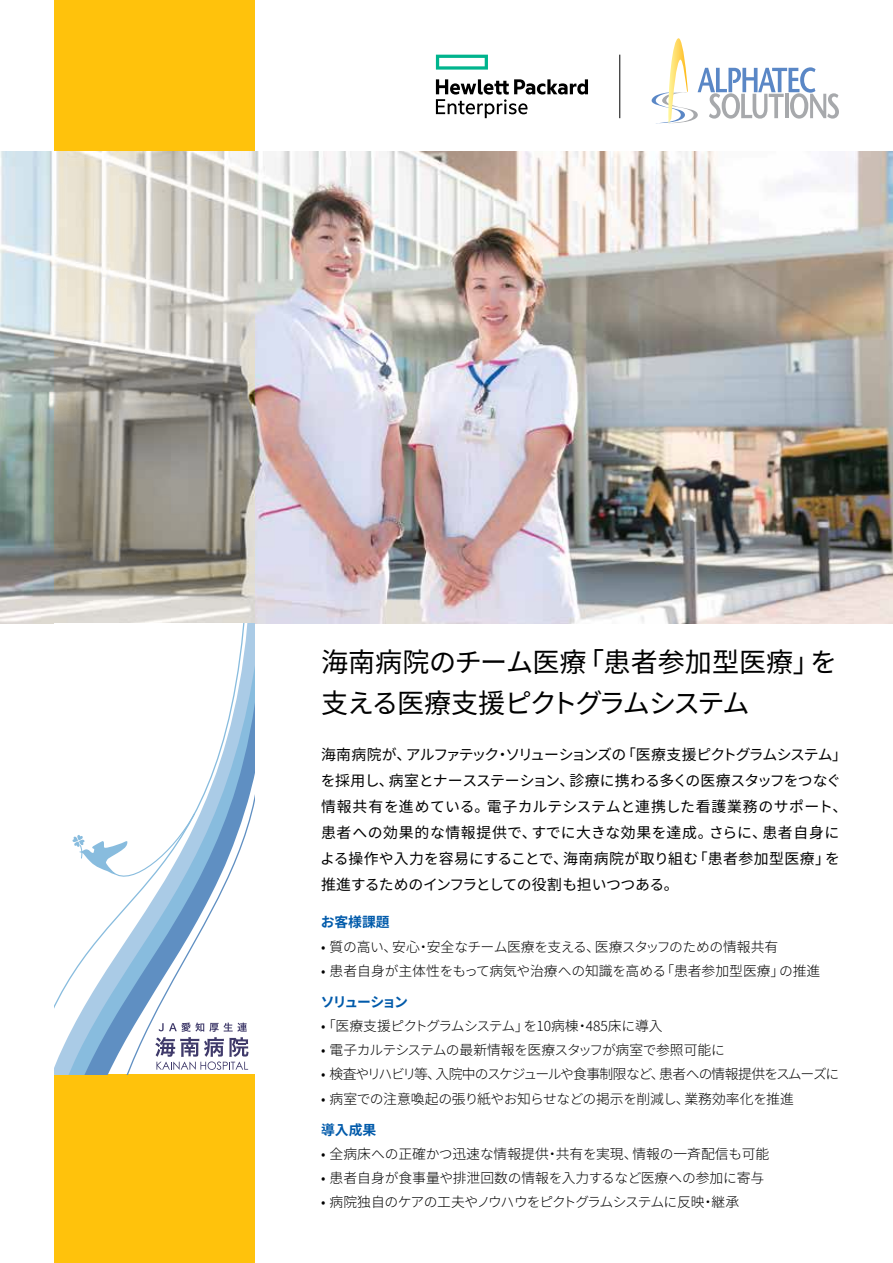
<style>
.page{position:relative;width:893px;height:1263px;background:#fff}
.page>*{position:absolute;margin:0;border:0;box-sizing:border-box;transform-origin:0 0}
.t1{font:27.15px/40.3px "Source Han Sans JP";letter-spacing:-.03em;color:#000}
.t2{font:14.85px/26.1px "Source Han Sans JP";letter-spacing:.005em;color:#000}
.t3{font:300 13.8px "Source Han Sans JP";letter-spacing:-.02em;color:#000}
.t4{font:300 13.8px "Source Han Sans JP";color:#000}
.t5{font:300 13.8px "Source Han Sans JP";letter-spacing:-.075em;color:#000}
.t6{font:300 13.8px "Source Han Sans JP";letter-spacing:-.05em;color:#000}
.t7{font:700 13.8px "Source Han Sans JP";letter-spacing:-.02em;color:#005aaa}
.t8{font:700 13.8px "Source Han Sans JP";letter-spacing:-.13em;color:#005aaa}
</style>
<div class="page">
<img style="left:0;top:152px;width:893px;height:471px">
<svg style="left:54px;top:0;width:200px;height:1263px;background:#d6bb69"></svg>
<svg style="left:436px;top:55px;width:52px;height:15px"></svg>
<svg style="left:436px;top:79px;width:152px;height:39px"></svg>
<hr style="left:619px;top:55px;width:1px;height:63px;background:#000">
<svg style="left:651px;top:38px;width:188px;height:85px"></svg>
<svg style="left:249px;top:733px;width:5px;height:341px"></svg>
<svg style="left:54px;top:623px;width:195px;height:451px"></svg>
<svg style="left:155px;top:1022px;width:94px;height:48px"></svg>
<h1 class="t1" style="left:321px;top:643px;width:518px">海南病院のチーム医療「患者参加型医療」を支える医療支援ピクトグラムシステム</h1>
<p class="t2" style="left:320px;top:742px;width:528px">海南病院が、アルファテック・ソリューションズの「医療支援ピクトグラムシステム」を採用し、病室とナースステーション、診療に携わる多くの医療スタッフをつなぐ情報共有を進めている。電子カルテシステムと連携した看護業務のサポート、患者への効果的な情報提供で、すでに大きな効果を達成。さらに、患者自身による操作や入力を容易にすることで、海南病院が取り組む「患者参加型医療」を推進するためのインフラとしての役割も担いつつある。</p>
<p class="t7" style="left:321px;top:914px;width:70px">お客様課題</p>
<p class="t3" style="left:321px;top:939px;width:459px">• 質の高い、安心・安全なチーム医療を支える、医療スタッフのための情報共有</p>
<p class="t4" style="left:321px;top:963px;width:501px">• 患者自身が主体性をもって病気や治療への知識を高める「患者参加型医療」の推進</p>
<p class="t8" style="left:321px;top:994px;width:89px">ソリューション</p>
<p class="t3" style="left:321px;top:1018px;width:343px">• 「医療支援ピクトグラムシステム」を10病棟・485床に導入</p>
<p class="t3" style="left:321px;top:1042px;width:405px">• 電子カルテシステムの最新情報を医療スタッフが病室で参照可能に</p>
<p class="t5" style="left:321px;top:1066px;width:520px">• 検査やリハビリ等、入院中のスケジュールや食事制限など、患者への情報提供をスムーズに</p>
<p class="t3" style="left:321px;top:1091px;width:474px">• 病室での注意喚起の張り紙やお知らせなどの掲示を削減し、業務効率化を推進</p>
<p class="t7" style="left:321px;top:1122px;width:57px">導入成果</p>
<p class="t4" style="left:321px;top:1146px;width:450px">• 全病床への正確かつ迅速な情報提供・共有を実現、情報の一斉配信も可能</p>
<p class="t3" style="left:321px;top:1170px;width:445px">• 患者自身が食事量や排泄回数の情報を入力するなど医療への参加に寄与</p>
<p class="t6" style="left:321px;top:1194px;width:420px">• 病院独自のケアの工夫やノウハウをピクトグラムシステムに反映・継承</p>
</div>
